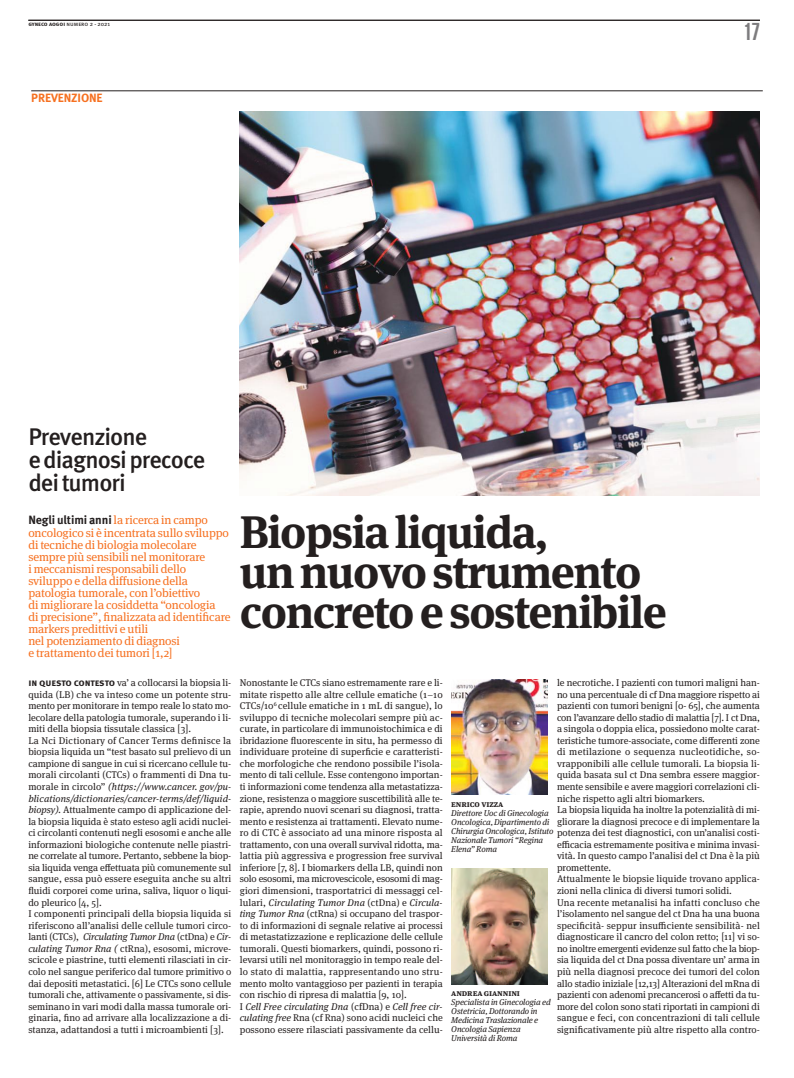
<style>
.page{position:relative;width:794px;height:1078px;background:#fff}
.page>*{position:absolute;margin:0;border:0;box-sizing:border-box;transform-origin:0 0}
.t1{font:700 45.5px/40.4px "Meta Serif OT";color:#241f1f}
.t2{font:500 24px/23px "Meta Pro";letter-spacing:-.04em;color:#241f1f}
.t3{font:900 extra-condensed 24px "Helvetica";color:#7d7c7e}
.t4{font:12px/12px "Meta Serif OT";letter-spacing:-.01em;color:#f67020}
.t5{font:700 12px "Meta Pro";letter-spacing:-.01em;color:#f67020}
.t6{font:9.8px/11.6px "Meta Serif OT";color:#241f1f}
.t7{font:italic 8.5px/9px "Meta Serif OT";letter-spacing:-.01em;color:#241f1f}
.t8{font:700 8.5px "Meta Serif OT";letter-spacing:-.01em;color:#241f1f}
.t9{font:6px "Meta Pro";color:#241f1f}
.s1{font-weight:700}
.s2{font-family:"Meta Pro";font-weight:700;color:#241f1f}
.s3{font-family:"Meta Pro";font-weight:700;font-size:10px}
.s4{font-style:italic}
</style>
<div class="page">
<hr style="left:28px;top:20px;width:732px;height:1px;background:#241f1f">
<hr style="left:31px;top:90px;width:732px;height:1px;background:#241f1f">
<img style="left:240px;top:111px;width:520px;height:384px">
<img style="left:451px;top:679px;width:96px;height:115px">
<img style="left:451px;top:868px;width:96px;height:115px">
<p class="t9" style="left:28px;top:22px;width:83px"><span class="s1">gyneco aogoi</span> numero 2 - 2021</p>
<p class="t5" style="left:31px;top:93px;width:73px">PREVENZIONE</p>
<h2 class="t3" style="left:744px;top:23px;width:17px">17</h2>
<h2 class="t2" style="left:28px;top:427px;width:178px">Prevenzione<br>e diagnosi precoce dei tumori</h2>
<p class="t4" style="left:28px;top:514px;width:204px"><span class="s2">Negli ultimi anni</span> la ricerca in campo oncologico si è incentrata sullo sviluppo di tecniche di biologia molecolare sempre più sensibili nel monitorare<br>i meccanismi responsabili dello sviluppo e della diffusione della patologia tumorale, con l’obiettivo<br>di migliorare la cosiddetta “oncologia<br>di precisione”, finalizzata ad identificare markers predittivi e utili<br>nel potenziamento di diagnosi<br>e trattamento dei tumori [1,2]</p>
<h1 class="t1" style="left:240px;top:515px;width:428px">Biopsia liquida,<br>un nuovo strumento concreto e sostenibile</h1>
<p class="t6" style="left:28px;top:677px;width:204px"><span class="s3">in questo contesto</span> va’ a collocarsi la biopsia li&shy;quida (LB) che va inteso come un potente stru&shy;mento per monitorare in tempo reale lo stato mo&shy;lecolare della patologia tumorale, superando i li&shy;miti della biopsia tissutale classica [3].<br>La Nci Dictionary of Cancer Terms definisce la biopsia liquida un “test basato sul prelievo di un campione di sangue in cui si ricercano cellule tu&shy;morali circolanti (CTCs) o frammenti di Dna tu&shy;morale in circolo” <span class="s4">(https://www.cancer. gov/pu&shy;blications/dictionaries/cancer-terms/def/liquid&shy;biopsy).</span> Attualmente campo di applicazione del&shy;la biopsia liquida è stato esteso agli acidi nuclei&shy;ci circolanti contenuti negli esosomi e anche alle informazioni biologiche contenute nelle piastri&shy;ne correlate al tumore. Pertanto, sebbene la biop&shy;sia liquida venga effettuata più comunemente sul sangue, essa può essere eseguita anche su altri fluidi corporei come urina, saliva, liquor o liqui&shy;do pleurico [4, 5].<br>I componenti principali della biopsia liquida si riferiscono all’analisi delle cellule tumori circo&shy;lanti (CTCs), <span class="s4">Circulating Tumor Dna</span> (ctDna) e <span class="s4">Cir&shy;culating Tumor Rna (</span> ctRna), esosomi, microve&shy;scicole e piastrine, tutti elementi rilasciati in cir&shy;colo nel sangue periferico dal tumore primitivo o dai depositi metastatici. [6] Le CTCs sono cellule tumorali che, attivamente o passivamente, si dis&shy;seminano in vari modi dalla massa tumorale ori&shy;ginaria, fino ad arrivare alla localizzazione a di&shy;stanza, adattandosi a tutti i microambienti [3].</p>
<p class="t6" style="left:240px;top:677px;width:204px">Nonostante le CTCs siano estremamente rare e li&shy;mitate rispetto alle altre cellule ematiche (1–10<br>CTCs/10<sup>6</sup> cellule ematiche in 1 mL di sangue), lo sviluppo di tecniche molecolari sempre più ac&shy;curate, in particolare di immunoistochimica e di ibridazione fluorescente in situ, ha permesso di individuare proteine di superficie e caratteristi&shy;che morfologiche che rendono possibile l’isola&shy;mento di tali cellule. Esse contengono importan&shy;ti informazioni come tendenza alla metastatizza&shy;zione, resistenza o maggiore suscettibilità alle te&shy;rapie, aprendo nuovi scenari su diagnosi, tratta&shy;mento e resistenza ai trattamenti. Elevato nume&shy;ro di CTC è associato ad una minore risposta al trattamento, con una overall survival ridotta, ma&shy;lattia più aggressiva e progression free survival inferiore [7, 8]. I biomarkers della LB, quindi non solo esosomi, ma microvescicole, esosomi di mag&shy;giori dimensioni, trasportatrici di messaggi cel&shy;lulari, <span class="s4">Circulating Tumor Dna</span> (ctDna) e <span class="s4">Circula&shy;ting Tumor Rna</span> (ctRna) si occupano del traspor&shy;to di informazioni di segnale relative ai processi di metastatizzazione e replicazione delle cellule tumorali. Questi biomarkers, quindi, possono ri&shy;levarsi utili nel monitoraggio in tempo reale del&shy;lo stato di malattia, rappresentando uno stru&shy;mento molto vantaggioso per pazienti in terapia con rischio di ripresa di malattia [9, 10].<br>I <span class="s4">Cell Free circulating Dna</span> (cfDna) e <span class="s4">Cell free cir&shy;culating free</span> Rna (cf Rna) sono acidi nucleici che possono essere rilasciati passivamente da cellu-</p>
<p class="t6" style="left:557px;top:677px;width:204px">le necrotiche. I pazienti con tumori maligni han&shy;no una percentuale di cf Dna maggiore rispetto ai pazienti con tumori benigni [0- 65], che aumenta con l’avanzare dello stadio di malattia [7]. I ct Dna, a singola o doppia elica, possiedono molte carat&shy;teristiche tumore-associate, come differenti zone di metilazione o sequenza nucleotidiche, so&shy;vrapponibili alle cellule tumorali. La biopsia li&shy;quida basata sul ct Dna sembra essere maggior&shy;mente sensibile e avere maggiori correlazioni cli&shy;niche rispetto agli altri biomarkers.<br>La biopsia liquida ha inoltre la potenzialità di mi&shy;gliorare la diagnosi precoce e di implementare la potenza dei test diagnostici, con un’analisi costi&shy;efficacia estremamente positiva e minima invasi&shy;vità. In questo campo l’analisi del ct Dna è la più promettente.<br>Attualmente le biopsie liquide trovano applica&shy;zioni nella clinica di diversi tumori solidi.<br>Una recente metanalisi ha infatti concluso che l’isolamento nel sangue del ct Dna ha una buona specificità- seppur insufficiente sensibilità- nel diagnosticare il cancro del colon retto; [11] vi so&shy;no inoltre emergenti evidenze sul fatto che la biop&shy;sia liquida del ct Dna possa diventare un’ arma in più nella diagnosi precoce dei tumori del colon allo stadio iniziale [12,13] Alterazioni del mRna di pazienti con adenomi precancerosi o affetti da tu&shy;more del colon sono stati riportati in campioni di sangue e feci, con concentrazioni di tali cellule significativamente più altre rispetto alla contro-</p>
<p class="t8" style="left:451px;top:800px;width:54px">enrico vizza</p>
<p class="t7" style="left:451px;top:808px;width:104px">Direttore Uoc di Ginecologia<br>Oncologica, Dipartimento di<br>Chirurgia Oncologica, Istituto<br>Nazionale Tumori “Regina<br>Elena” Roma</p>
<p class="t8" style="left:451px;top:989px;width:70px">andrea giannini</p>
<p class="t7" style="left:451px;top:997px;width:101px">Specialista in Ginecologia ed<br>Ostetricia, Dottorando in<br>Medicina Traslazionale e<br>Oncologia Sapienza<br>Università di Roma</p>
</div>
